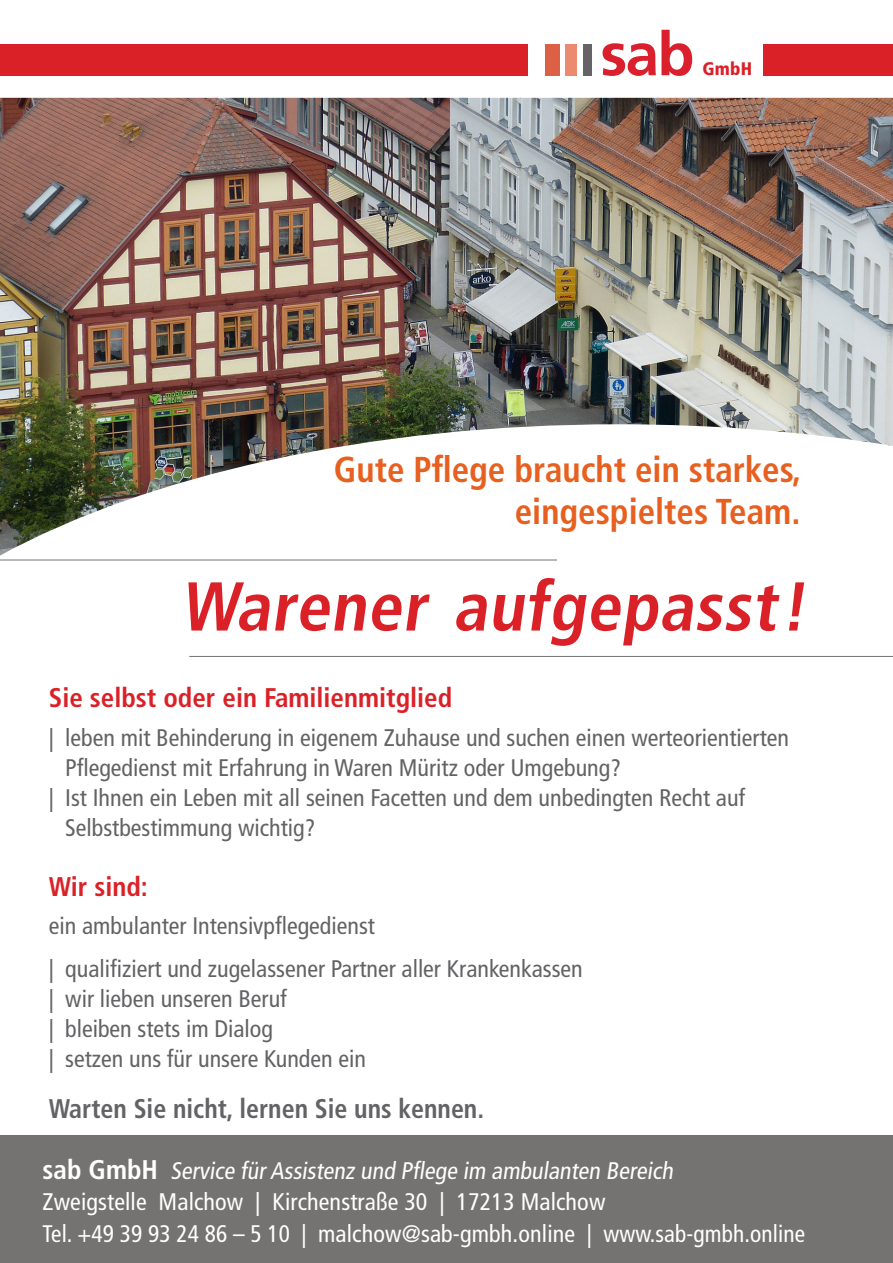
<style>
.page{position:relative;width:893px;height:1263px;background:#fff}
.page>*{position:absolute;margin:0;border:0;box-sizing:border-box;transform-origin:0 0}
.t1{font:700 condensed 69px "Frutiger LT Std";color:#da2128}
.t2{font:700 condensed 36px/42px "Frutiger LT";color:#e7601f;text-align:right}
.t3{font:700 condensed 27px "Frutiger LT";color:#da2128}
.t4{font:700 condensed 27px "Frutiger LT";color:#636366;scale:.96 1}
.t5{font:condensed 24px/30px "Frutiger LT";color:#636366}
.t6{font:condensed 24px/31.5px "Frutiger LT Std";letter-spacing:.005em;color:#fff}
.t7{font:condensed 24px "Frutiger LT";letter-spacing:.005em;color:#fff}
.t8{font:900 condensed 18.15px "Frutiger LT";letter-spacing:.01em;color:#da2128}
.s1{font-family:"Frutiger LT Std"}
.s2{font-weight:700;font-size:27px}
</style>
<div class="page">
<hr style="left:0;top:560px;width:557px;height:1px;background:#757272">
<hr style="left:189px;top:656px;width:704px;height:1px;background:#757272">
<div style="left:0;top:1135px;width:893px;height:128px;background:#757272"></div>
<div style="left:0;top:44px;width:527px;height:31px;background:#da2128"></div>
<div style="left:764px;top:44px;width:129px;height:31px;background:#da2128"></div>
<svg style="left:603px;top:30px;width:89px;height:46px"></svg>
<div style="left:545px;top:44px;width:15px;height:31px;background:#dc6046"></div>
<div style="left:566px;top:44px;width:11px;height:31px;background:#eb8a6e"></div>
<div style="left:583px;top:44px;width:8px;height:31px;background:#666265"></div>
<img style="left:0;top:98px;width:893px;height:458px">
<p class="t8" style="left:692px;top:58px;width:62px">gGmbH</p>
<p class="t8" style="left:699px;top:58px;width:62px">gGmbH</p>
<h2 class="t2" style="left:334px;top:448px;width:469px">Gute Pflege braucht ein starkes, eingespieltes Team.</h2>
<h1 class="t1" style="left:181px;top:566px;width:638px">Warener aufgepasst!</h1>
<p class="t3" style="left:49px;top:682px;width:405px">Sie selbst oder ein Familienmitglied</p>
<p class="t5" style="left:49px;top:723px;width:742px"><span class="s1">|</span> leben mit Behinderung in eigenem Zuhause und suchen einen werteorientierten</p>
<p class="t5" style="left:65px;top:753px;width:557px">Pflegedienst mit Erfahrung in Waren Müritz oder Umgebung?</p>
<p class="t5" style="left:49px;top:783px;width:698px"><span class="s1">|</span> Ist Ihnen ein Leben mit all seinen Facetten und dem unbedingten Recht auf</p>
<p class="t5" style="left:65px;top:813px;width:252px">Selbstbestimmung wichtig?</p>
<p class="t3" style="left:49px;top:870px;width:101px">Wir sind:</p>
<p class="t5" style="left:49px;top:905px;width:535px;line-height:42.8px">ein ambulanter Intensivpflegedienst<br><span class="s1">|</span> qualifiziert und zugelassener Partner aller Krankenkassen</p>
<p class="t5" style="left:49px;top:984px;width:319px"><span class="s1">|</span> wir lieben unseren Beruf<br><span class="s1">|</span> bleiben stets im Dialog<br><span class="s1">|</span> setzen uns für unsere Kunden ein</p>
<p class="t4" style="left:49px;top:1093px;width:455px">Warten Sie nicht, lernen Sie uns kennen.</p>
<p class="t6" style="left:43px;top:1155px;width:636px"><span class="s2">s a b G m b H</span> Service fürAssistenz und Pflege im ambulanten Bereich<br>Zweigstelle Malchow | Kirchenstraße 30 | 17213 Malchow</p>
<p class="t7" style="left:43px;top:1219px;width:764px">Tel. +49 39 93 24 86 – 5 10 | <span class="s1">malchow@sab-gmbh.online</span> | www.sab-gmbh.online</p>
</div>
